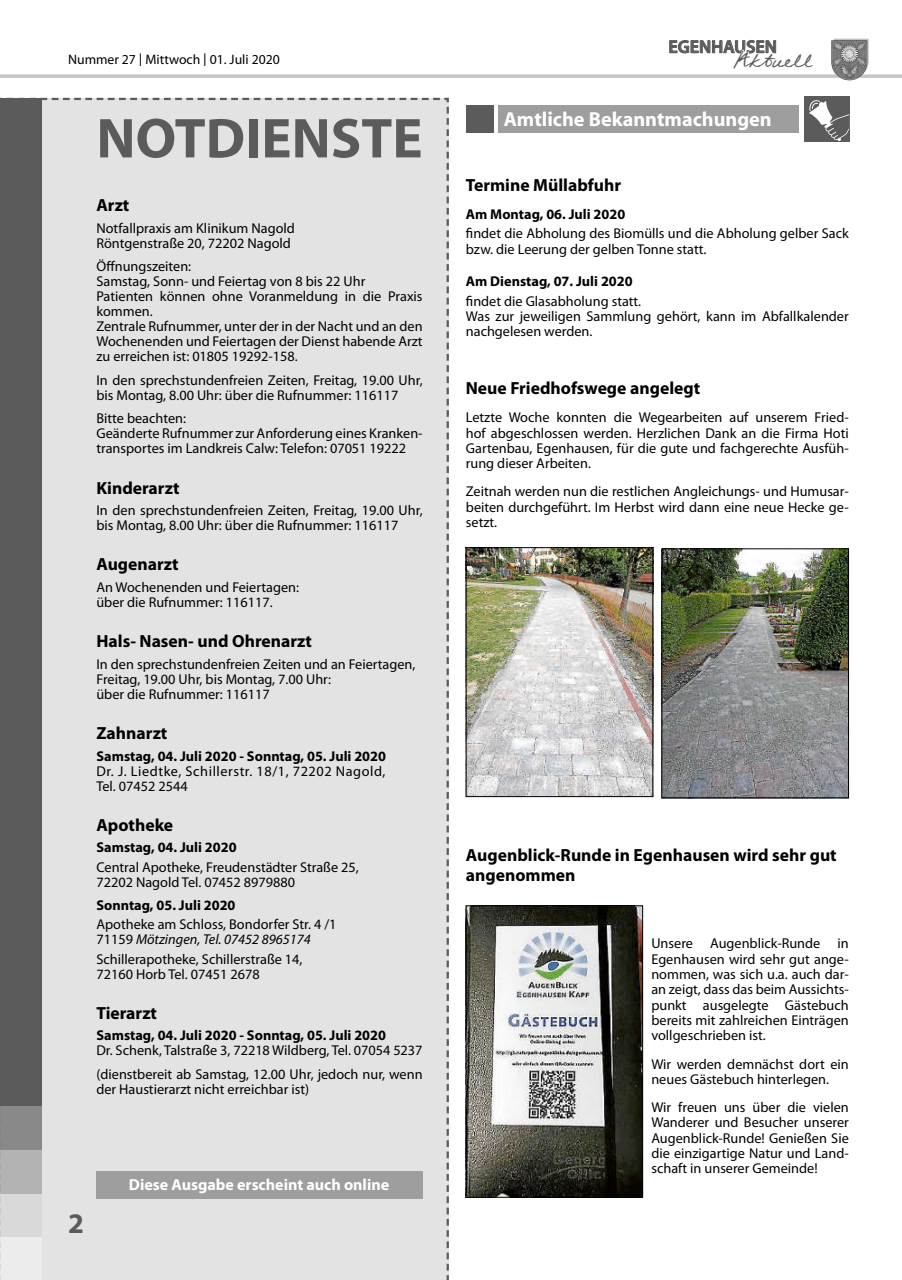
<style>
.page{position:relative;width:902px;height:1280px;background:#fff}
.page>*{position:absolute;margin:0;border:0;box-sizing:border-box;transform-origin:0 0}
.t1{font:700 56.7px "Myriad Pro";color:#5b5b5b}
.t2{font:700 28.5px "Myriad Pro";color:#5b5b5b}
.t3{font:22.95px "Federico Handwriting";color:#5b5b5b}
.t4{font:700 20.25px "Myriad";color:#fff}
.t5{font:600 18px "Myriad Pro";color:#5b5b5b}
.t6{font:700 17.55px/19.5px "Myriad Pro";color:#000}
.t7{font:700 16.05px "Myriad Pro";color:#fff}
.t8{font:14.25px/15.3px "Myriad Pro";color:#000}
.t9{font:700 14.25px "Myriad Pro";color:#000}
.t10{font:14.25px/15px "Myriad Pro";letter-spacing:.04em;color:#000}
.t11{font:13.65px "Myriad Pro";color:#000}
.s1{font-family:"Lucida Sans"}
.s2{font-style:italic}
</style>
<div class="page">
<hr style="left:0;top:75px;width:901px;height:3px;background:#c6c6c6">
<svg style="left:669px;top:40px;width:108px;height:14px"></svg>
<svg style="left:833px;top:39px;width:35px;height:36px"></svg>
<img style="left:831px;top:40px;width:36px;height:40px">
<svg style="left:0;top:97px;width:449px;height:1183px;background:#d7d7d7"></svg>
<div style="left:803px;top:97px;width:46px;height:45px;background:#5b5b5b"></div>
<svg style="left:809px;top:100px;width:40px;height:41px"></svg>
<div style="left:498px;top:105px;width:301px;height:28px;background:#9e9e9e"></div>
<div style="left:466px;top:106px;width:27px;height:27px;background:#5b5b5b"></div>
<img style="left:468px;top:549px;width:183px;height:246px">
<div style="left:466px;top:547px;width:187px;height:250px;border:1px solid #000"></div>
<img style="left:663px;top:550px;width:183px;height:246px">
<div style="left:661px;top:548px;width:187px;height:250px;border:1px solid #000"></div>
<img style="left:468px;top:907px;width:172px;height:288px">
<div style="left:466px;top:905px;width:176px;height:292px;border:1px solid #000"></div>
<div style="left:96px;top:1171px;width:326px;height:28px;background:#9e9e9e"></div>
<p class="t11" style="left:68px;top:51px;width:213px">Nummer 27 <span class="s1">|</span> Mittwoch <span class="s1">|</span> 01. Juli 2020</p>
<h1 class="t1" style="left:96px;top:101px;width:327px">NOTDIENSTE</h1>
<p class="t6" style="left:96px;top:195px;width:34px">Arzt</p>
<p class="t8" style="left:96px;top:220px;width:200px">Notfallpraxis am Klinikum Nagold<br>Röntgenstraße 20, 72202 Nagold</p>
<p class="t8" style="left:96px;top:259px;width:328px">Öffnungszeiten:<br>Samstag, Sonn- und Feiertag von 8 bis 22 Uhr Patienten können ohne Voranmeldung in die Praxis kommen.<br>Zentrale Rufnummer, unter der in der Nacht und an den Wochenenden und Feiertagen der Dienst habende Arzt zu erreichen ist: 01805 19292-158.</p>
<p class="t8" style="left:96px;top:372px;width:328px">In den sprechstundenfreien Zeiten, Freitag, 19.00 Uhr, bis Montag, 8.00 Uhr: über die Rufnummer: 116117</p>
<p class="t8" style="left:96px;top:411px;width:327px">Bitte beachten:<br>Geänderte Rufnummer zur Anforderung eines Kranken&shy;transportes im Landkreis Calw: Telefon: 07051 19222</p>
<p class="t6" style="left:96px;top:477px;width:84px">Kinderarzt</p>
<p class="t8" style="left:96px;top:502px;width:328px">In den sprechstundenfreien Zeiten, Freitag, 19.00 Uhr, bis Montag, 8.00 Uhr: über die Rufnummer: 116117</p>
<p class="t6" style="left:96px;top:554px;width:84px">Augenarzt</p>
<p class="t8" style="left:96px;top:579px;width:204px">An Wochenenden und Feiertagen: über die Rufnummer: 116117.</p>
<p class="t6" style="left:96px;top:631px;width:217px">Hals- Nasen- und Ohrenarzt</p>
<p class="t8" style="left:96px;top:656px;width:320px">In den sprechstundenfreien Zeiten und an Feiertagen,<br>Freitag, 19.00 Uhr, bis Montag, 7.00 Uhr:<br>über die Rufnummer: 116117</p>
<p class="t6" style="left:96px;top:723px;width:72px">Zahnarzt</p>
<p class="t9" style="left:96px;top:746px;width:291px">Samstag, 04. Juli 2020 - Sonntag, 05. Juli 2020</p>
<p class="t10" style="left:96px;top:763px;width:290px">Dr. J. Liedtke, Schillerstr. 18/1, 72202 Nagold,<br>Tel. 07452 2544</p>
<p class="t6" style="left:96px;top:815px;width:78px">Apotheke</p>
<p class="t9" style="left:96px;top:838px;width:142px">Samstag, 04. Juli 2020</p>
<p class="t8" style="left:96px;top:859px;width:264px">Central Apotheke, Freudenstädter Straße 25,<br>72202 Nagold Tel. 07452 8979880</p>
<p class="t9" style="left:96px;top:896px;width:140px">Sonntag, 05. Juli 2020</p>
<p class="t8" style="left:96px;top:917px;width:242px">Apotheke am Schloss, Bondorfer Str. 4 /1<br>71159 <span class="s2">Mötzingen, Tel. 07452 8965174</span></p>
<p class="t8" style="left:96px;top:951px;width:207px">Schillerapotheke, Schillerstraße 14,<br>72160 Horb Tel. 07451 2678</p>
<p class="t6" style="left:96px;top:1003px;width:62px">Tierarzt</p>
<p class="t9" style="left:96px;top:1026px;width:291px">Samstag, 04. Juli 2020 - Sonntag, 05. Juli 2020</p>
<p class="t8" style="left:96px;top:1039px;width:327px;line-height:23.5px">Dr. Schenk, Talstraße 3, 72218 Wildberg, Tel. 07054 5237 (dienstbereit ab Samstag, 12.00 Uhr, jedoch nur, wenn</p>
<p class="t8" style="left:96px;top:1081px;width:214px">der Haustierarzt nicht erreichbar ist)</p>
<h2 class="t2" style="left:68px;top:1205px;width:17px">2</h2>
<p class="t7" style="left:129px;top:1174px;width:262px">Diese Ausgabe erscheint auch online</p>
<p class="t5" style="left:668px;top:35px;width:110px">EGENHAUSEN</p>
<h3 class="t3" style="left:733px;top:46px;width:80px">Aktuell</h3>
<h3 class="t4" style="left:503px;top:109px;width:269px">Amtliche Bekanntmachungen</h3>
<p class="t6" style="left:466px;top:174px;width:157px">Termine Müllabfuhr</p>
<p class="t9" style="left:466px;top:205px;width:161px">Am Montag, 06. Juli 2020</p>
<p class="t8" style="left:466px;top:226px;width:384px">findet die Abholung des Biomülls und die Abholung gelber Sack bzw. die Leerung der gelben Tonne statt.</p>
<p class="t9" style="left:466px;top:272px;width:168px">Am Dienstag, 07. Juli 2020</p>
<p class="t8" style="left:466px;top:293px;width:384px">findet die Glasabholung statt.<br>Was zur jeweiligen Sammlung gehört, kann im Abfallkalender nachgelesen werden.</p>
<p class="t6" style="left:466px;top:378px;width:236px">Neue Friedhofswege angelegt</p>
<p class="t8" style="left:466px;top:410px;width:384px;text-align:justify">Letzte Woche konnten die Wegearbeiten auf unserem Fried&shy;hof abgeschlossen werden. Herzlichen Dank an die Firma Hoti Gartenbau, Egenhausen, für die gute und fachgerechte Ausfüh&shy;rung dieser Arbeiten.</p>
<p class="t8" style="left:466px;top:484px;width:384px;text-align:justify">Zeitnah werden nun die restlichen Angleichungs- und Humusar&shy;beiten durchgeführt. Im Herbst wird dann eine neue Hecke ge&shy;setzt.</p>
<p class="t6" style="left:466px;top:845px;width:372px">Augenblick-Runde in Egenhausen wird sehr gut angenommen</p>
<p class="t8" style="left:651px;top:936px;width:199px;text-align:justify">Unsere Augenblick-Runde in Egenhausen wird sehr gut ange&shy;nommen, was sich u.a. auch dar&shy;an zeigt, dass das beim Aussichts&shy;punkt ausgelegte Gästebuch bereits mit zahlreichen Einträgen vollgeschrieben ist.</p>
<p class="t8" style="left:651px;top:1056px;width:199px">Wir werden demnächst dort ein neues Gästebuch hinterlegen.</p>
<p class="t8" style="left:651px;top:1099px;width:199px;text-align:justify">Wir freuen uns über die vielen Wanderer und Besucher unserer Augenblick-Runde! Genießen Sie die einzigartige Natur und Land&shy;schaft in unserer Gemeinde!</p>
</div>
